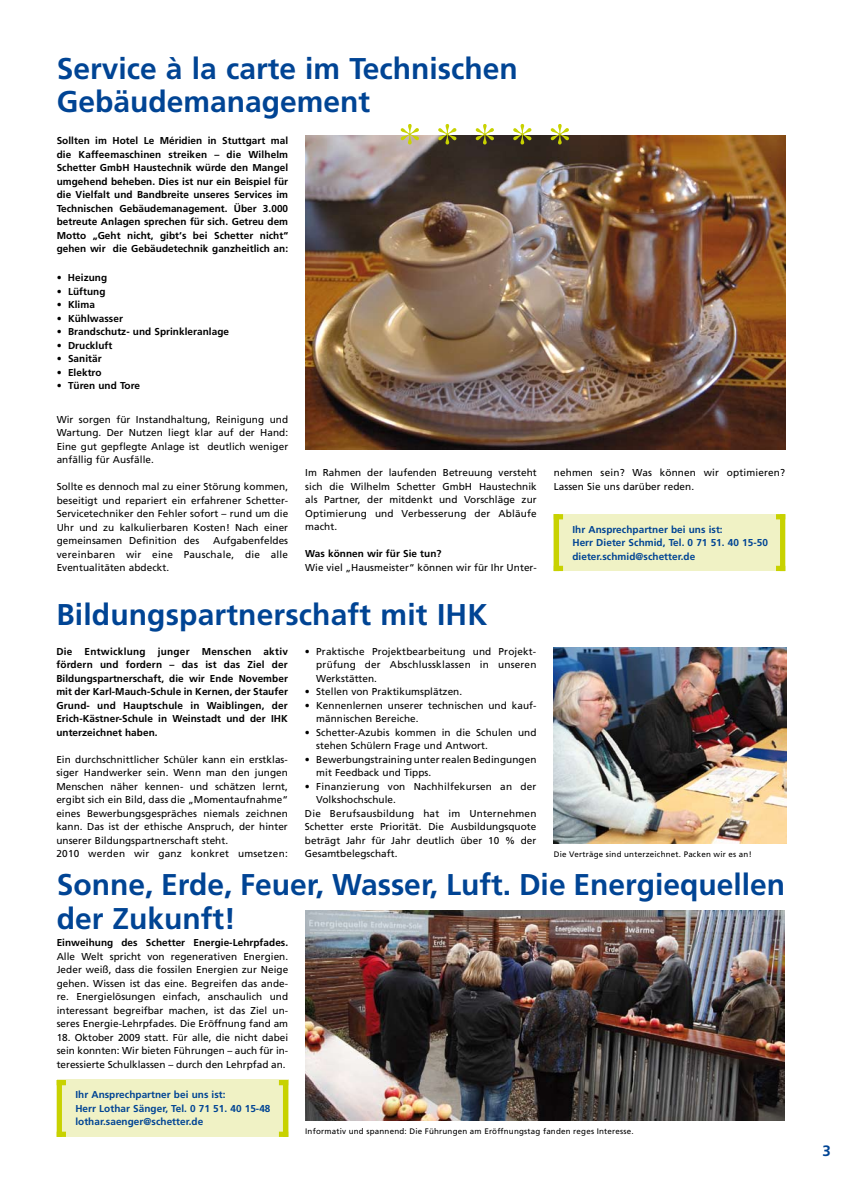
<style>
.page{position:relative;width:842px;height:1191px;background:#fff}
.page>*{position:absolute;margin:0;border:0;box-sizing:border-box;transform-origin:0 0}
.t1{font:50px "Times";color:#c8d200}
.t2{font:700 30px/33px "Frutiger";color:#004494}
.t3{font:700 15px "Frutiger";color:#004494}
.t4{font:10px/13.5px "Frutiger";letter-spacing:.005em;color:#000;text-align:justify}
.t5{font:700 10px/13.5px "Frutiger";letter-spacing:.005em;color:#000;text-align:justify}
.t6{font:700 10px/13.5px "Frutiger";letter-spacing:.005em;color:#004494}
.t7{font:8px "Frutiger";letter-spacing:.025em;color:#000}
</style>
<div class="page">
<div style="left:57px;top:1079px;width:231px;height:58px;background:#f0f2c5"></div>
<div style="left:554px;top:514px;width:231px;height:57px;background:#f0f2c5"></div>
<img style="left:305px;top:136px;width:480px;height:313px">
<img style="left:553px;top:647px;width:233px;height:196px">
<div style="left:554px;top:514px;width:5px;height:57px;background:#c8d200"></div>
<div style="left:554px;top:514px;width:9px;height:5px;background:#c8d200"></div>
<div style="left:554px;top:566px;width:9px;height:5px;background:#c8d200"></div>
<div style="left:780px;top:514px;width:5px;height:57px;background:#c8d200"></div>
<div style="left:776px;top:514px;width:9px;height:5px;background:#c8d200"></div>
<div style="left:776px;top:566px;width:9px;height:5px;background:#c8d200"></div>
<img style="left:305px;top:910px;width:480px;height:210px">
<div style="left:57px;top:1080px;width:5px;height:56px;background:#c8d200"></div>
<div style="left:57px;top:1080px;width:9px;height:5px;background:#c8d200"></div>
<div style="left:57px;top:1131px;width:9px;height:5px;background:#c8d200"></div>
<div style="left:283px;top:1080px;width:5px;height:56px;background:#c8d200"></div>
<div style="left:279px;top:1080px;width:9px;height:5px;background:#c8d200"></div>
<div style="left:279px;top:1131px;width:9px;height:5px;background:#c8d200"></div>
<h2 class="t2" style="left:57px;top:51px;width:463px">Service à la carte im Technischen<br>Gebäudemanagement</h2>
<h1 class="t1" style="left:397px;top:94px;width:176px">* * * * *</h1>
<p class="t5" style="left:57px;top:134px;width:233px">Sollten im Hotel Le Méridien in Stuttgart mal die Kaffeemaschinen streiken – die Wilhelm Schetter GmbH Haustechnik würde den Mangel umgehend beheben. Dies ist nur ein Beispiel für die Vielfalt und Bandbreite unseres Services im Technischen Gebäudemanagement. Über 3.000 betreute Anlagen sprechen für sich. Getreu dem Motto „Geht nicht, gibt‘s bei Schetter nicht“ gehen wir die Gebäudetechnik ganzheitlich an:</p>
<p class="t5" style="left:57px;top:271px;width:52px">• Heizung</p>
<p class="t5" style="left:57px;top:284px;width:50px">• Lüftung</p>
<p class="t5" style="left:57px;top:298px;width:40px">• Klima</p>
<p class="t5" style="left:57px;top:311px;width:68px">• Kühlwasser</p>
<p class="t5" style="left:57px;top:325px;width:174px">• Brandschutz- und Sprinkleranlage</p>
<p class="t5" style="left:57px;top:338px;width:57px">• Druckluft</p>
<p class="t5" style="left:57px;top:352px;width:46px">• Sanitär</p>
<p class="t5" style="left:57px;top:365px;width:46px">• Elektro</p>
<p class="t5" style="left:57px;top:379px;width:85px">• Türen und Tore</p>
<p class="t4" style="left:57px;top:412px;width:233px">Wir sorgen für Instandhaltung, Reinigung und Wartung. Der Nutzen liegt klar auf der Hand:<br>Eine gut gepflegte Anlage ist deutlich weniger anfällig für Ausfälle.</p>
<p class="t4" style="left:57px;top:480px;width:233px">Sollte es dennoch mal zu einer Störung kommen, beseitigt und repariert ein erfahrener Schetter-Servicetechniker den Fehler sofort – rund um die Uhr und zu kalkulierbaren Kosten! Nach einer gemeinsamen Definition des</p>
<p class="t4" style="left:57px;top:534px;width:233px;text-indent:156px">Aufgabenfeldes vereinbaren wir eine Pauschale, die alle Eventualitäten abdeckt.</p>
<p class="t4" style="left:305px;top:466px;width:233px">Im Rahmen der laufenden Betreuung versteht sich die Wilhelm Schetter GmbH Haustechnik als Partner, der mitdenkt und Vorschläge zur Optimierung und Verbesserung der Abläufe macht.</p>
<p class="t5" style="left:305px;top:547px;width:138px">Was können wir für Sie tun?</p>
<p class="t4" style="left:305px;top:560px;width:233px">Wie viel „Hausmeister“ können wir für Ihr Unter-</p>
<h2 class="t2" style="left:56px;top:598px;width:432px">Bildungspartnerschaft mit IHK</h2>
<p class="t5" style="left:56px;top:644px;width:233px">Die Entwicklung junger Menschen aktiv fördern und fordern – das ist das Ziel der Bildungspartnerschaft, die wir Ende November mit der Karl-Mauch-Schule in Kernen, der Staufer Grund- und Hauptschule in Waiblingen, der Erich-Kästner-Schule in Weinstadt und der IHK unterzeichnet haben.</p>
<p class="t4" style="left:56px;top:752px;width:233px;text-align:left">Ein durchschnittlicher Schüler kann ein erstklas&shy;siger Handwerker sein. Wenn man den jungen Menschen näher kennen- und schätzen lernt, ergibt sich ein Bild, dass die „Momentaufnahme“ eines Bewerbungsgespräches niemals zeichnen kann. Das ist der ethische Anspruch, der hinter unserer Bildungspartnerschaft steht.<br>2010 werden wir ganz konkret umsetzen:</p>
<p class="t4" style="left:316px;top:644px;width:222px;text-indent:-11px">• Praktische Projektbearbeitung und Projekt&shy;prüfung der Abschlussklassen in unseren Werkstätten.</p>
<p class="t4" style="left:305px;top:685px;width:159px">• Stellen von Praktikumsplätzen.</p>
<p class="t4" style="left:316px;top:698px;width:222px;text-indent:-11px">• Kennenlernen unserer technischen und kauf&shy;männischen Bereiche.</p>
<p class="t4" style="left:316px;top:725px;width:222px;text-indent:-11px">• Schetter-Azubis kommen in die Schulen und stehen Schülern Frage und Antwort.</p>
<p class="t4" style="left:316px;top:752px;width:222px;text-indent:-11px">• Bewerbungstraining unter realen Bedingungen mit Feedback und Tipps.</p>
<p class="t4" style="left:305px;top:779px;width:233px">• Finanzierung von Nachhilfekursen an der</p>
<p class="t4" style="left:316px;top:793px;width:81px">Volkshochschule.</p>
<p class="t4" style="left:305px;top:806px;width:233px">Die Berufsausbildung hat im Unternehmen</p>
<p class="t4" style="left:305px;top:820px;width:233px">Schetter erste Priorität. Die Ausbildungsquote</p>
<p class="t4" style="left:305px;top:833px;width:233px">beträgt Jahr für Jahr deutlich über 10 % der</p>
<p class="t4" style="left:305px;top:847px;width:94px">Gesamtbelegschaft.</p>
<p class="t4" style="left:554px;top:466px;width:233px">nehmen sein? Was können wir optimieren?<br>Lassen Sie uns darüber reden.</p>
<p class="t6" style="left:572px;top:522px;width:197px">Ihr Ansprechpartner bei uns ist:<br>Herr Dieter Schmid, Tel. 0 71 51. 40 15-50 dieter.schmid@schetter.de</p>
<p class="t7" style="left:554px;top:850px;width:200px">Die Verträge sind unterzeichnet. Packen wir es an!</p>
<h2 class="t2" style="left:57px;top:868px;width:730px">Sonne, Erde, Feuer, Wasser, Luft. Die Energiequellen der Zukunft!</h2>
<p class="t5" style="left:57px;top:936px;width:233px">Einweihung des Schetter Energie-Lehrpfades.</p>
<p class="t4" style="left:57px;top:949px;width:233px">Alle Welt spricht von regenerativen Energien.<br>Jeder weiß, dass die fossilen Energien zur Neige gehen. Wissen ist das eine. Begreifen das ande&shy;re. Energielösungen einfach, anschaulich und interessant begreifbar machen, ist das Ziel un&shy;seres Energie-Lehrpfades. Die Eröffnung fand am</p>
<p class="t4" style="left:57px;top:1030px;width:233px">18. Oktober 2009 statt. Für alle, die nicht dabei sein konnten: Wir bieten Führungen – auch für in&shy;teressierte Schulklassen – durch den Lehrpfad an.</p>
<p class="t6" style="left:75px;top:1088px;width:197px">Ihr Ansprechpartner bei uns ist:<br>Herr Lothar Sänger, Tel. 0 71 51. 40 15-48 lothar.saenger@schetter.de</p>
<p class="t7" style="left:305px;top:1127px;width:330px">Informativ und spannend: Die Führungen am Eröffnungstag fanden reges Interesse.</p>
<h3 class="t3" style="left:822px;top:1142px;width:10px">3</h3>
</div>
